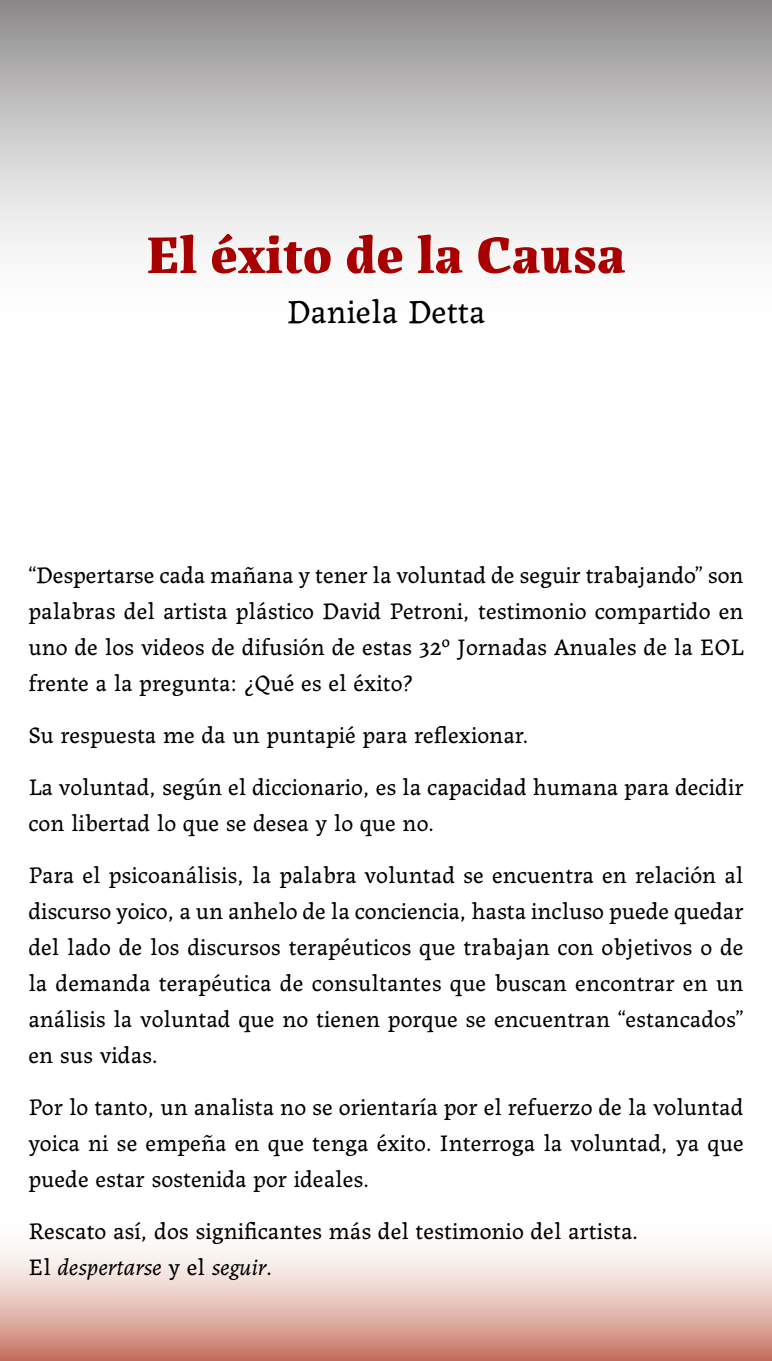
<style>
.page{position:relative;width:772px;height:1361px;background:#fff}
.page>*{position:absolute;margin:0;border:0;box-sizing:border-box;transform-origin:0 0}
.t1{font:800 54px "Labrada";color:#ae0000}
.t2{font:34px "Labrada";color:#000}
.t3{font:24px/36px "Labrada";color:#000;text-align:justify}
.s1{font-style:italic}
</style>
<div class="page">
<svg style="left:0;top:1249px;width:771px;height:112px;background:#e4bcb2"></svg>
<div style="left:0;top:0;width:771px;height:323px;background:linear-gradient(to bottom,#969494,#fff)"></div>
<h1 class="t1" style="left:146px;top:211px;width:480px">El éxito de la Causa</h1>
<h2 class="t2" style="left:286px;top:284px;width:200px">Daniela Detta</h2>
<p class="t3" style="left:28px;top:555px;width:716px">“Despertarse cada mañana y tener la voluntad de seguir trabajando” son palabras del artista plástico David Petroni, testimonio compartido en uno de los videos de difusión de estas 32º Jornadas Anuales de la EOL frente a la pregunta: ¿Qué es el éxito?</p>
<p class="t3" style="left:28px;top:707px;width:716px;line-height:52px">Su respuesta me da un puntapié para reflexionar.<br>La voluntad, según el diccionario, es la capacidad humana para decidir</p>
<p class="t3" style="left:28px;top:795px;width:716px;line-height:52px">con libertad lo que se desea y lo que no.<br>Para el psicoanálisis, la palabra voluntad se encuentra en relación al</p>
<p class="t3" style="left:28px;top:891px;width:716px">discurso yoico, a un anhelo de la conciencia, hasta incluso puede quedar del lado de los discursos terapéuticos que trabajan con objetivos o de la demanda terapéutica de consultantes que buscan encontrar en un análisis la voluntad que no tienen porque se encuentran “estancados” en sus vidas.</p>
<p class="t3" style="left:28px;top:1087px;width:716px">Por lo tanto, un analista no se orientaría por el refuerzo de la voluntad yoica ni se empeña en que tenga éxito. Interroga la voluntad, ya que puede estar sostenida por ideales.</p>
<p class="t3" style="left:28px;top:1211px;width:610px">Rescato así, dos significantes más del testimonio del artista.<br>El <span class="s1">despertarse</span> y el <span class="s1">seguir</span>.</p>
</div>
